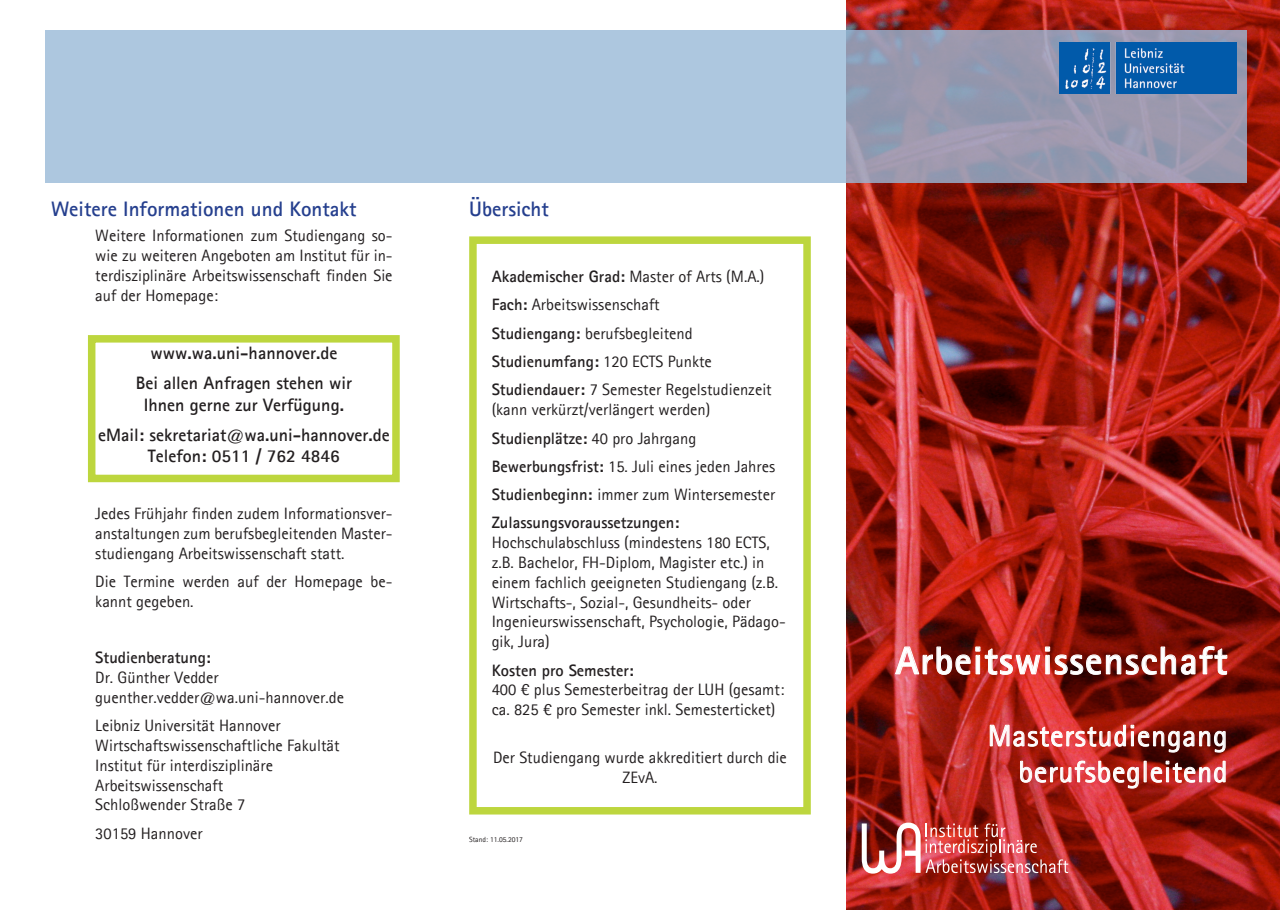
<style>
.page{position:relative;width:1280px;height:910px;background:#fff}
.page>*{position:absolute;margin:0;border:0;box-sizing:border-box;transform-origin:0 0}
.t1{font:700 39px "Agfa Rotis Sans Serif";letter-spacing:.03em;color:#fff}
.t2{font:30px "Agfa Rotis Sans Serif";letter-spacing:.03em;color:#fff}
.t3{font:700 21px "Agfa Rotis Sans Serif";color:#253f8e}
.t4{font:700 18px/21.6px "Agfa Rotis Sans Serif";color:#231f20;text-align:center}
.t5{font:16.5px/19.8px "Agfa Rotis Sans Serif";color:#231f20}
.t6{font:700 16.5px "Agfa Rotis Sans Serif";color:#231f20}
.t7{font:7.5px "Agfa Rotis Sans Serif";color:#231f20}
.s1{font-weight:700}
.s2{font-weight:400}
</style>
<div class="page">
<div style="left:88px;top:335px;width:312px;height:147px;border:8px solid #bdd63e"></div>
<img style="left:847px;top:0;width:433px;height:910px">
<svg style="left:46px;top:31px;width:1201px;height:152px;background:#a6b9d0"></svg>
<img style="left:895px;top:646px;width:332px;height:29px">
<img style="left:989px;top:724px;width:237px;height:29px">
<img style="left:1020px;top:760px;width:119px;height:29px">
<svg style="left:1150px;top:760px;width:76px;height:23px;background:#b95655"></svg>
<img style="left:862px;top:823px;width:206px;height:51px">
<img style="left:1059px;top:43px;width:177px;height:51px">
<div style="left:469px;top:236px;width:342px;height:578px;border:8px solid #bdd63e"></div>
<p class="t3" style="left:51px;top:195px;width:307px">Weitere Informationen und Kontakt</p>
<p class="t5" style="left:95px;top:225px;width:299px;text-align:justify">Weitere Informationen zum Studiengang so&shy;wie zu weiteren Angeboten am Institut für in&shy;terdisziplinäre Arbeitswissenschaft finden Sie auf der Homepage:</p>
<p class="t4" style="left:151px;top:342px;width:188px">www.wa.uni-hannover.de</p>
<p class="t4" style="left:136px;top:372px;width:218px">Bei allen Anfragen stehen wir<br>Ihnen gerne zur Verfügung.</p>
<p class="t4" style="left:98px;top:424px;width:293px">eMail: sekretariat@wa.uni-hannover.de<br>Telefon: 0511 / 762 4846</p>
<p class="t5" style="left:95px;top:503px;width:299px;text-align:justify">Jedes Frühjahr finden zudem Informationsver&shy;anstaltungen zum berufsbegleitenden Master&shy;studiengang Arbeitswissenschaft statt.</p>
<p class="t5" style="left:95px;top:571px;width:299px">Die Termine werden auf der Homepage be&shy;kannt gegeben.</p>
<p class="t5" style="left:95px;top:648px;width:250px"><span class="s1">Studienberatung:<br></span>Dr. Günther Vedder guenther.vedder@wa.uni-hannover.de</p>
<p class="t5" style="left:95px;top:715px;width:246px">Leibniz Universität Hannover<br>Wirtschaftswissenschaftliche Fakultät<br>Institut für interdisziplinäre<br>Arbeitswissenschaft<br>Schloßwender Straße 7</p>
<p class="t5" style="left:95px;top:823px;width:109px">30159 Hannover</p>
<p class="t3" style="left:469px;top:195px;width:81px">Übersicht</p>
<p class="t5" style="left:492px;top:266px;width:274px"><span class="s1">Akademischer Grad:</span> Master of Arts (M.A.)</p>
<p class="t5" style="left:492px;top:295px;width:170px"><span class="s1">Fach:</span> Arbeitswissenschaft</p>
<p class="t5" style="left:492px;top:323px;width:202px"><span class="s1">Studiengang:</span> berufsbegleitend</p>
<p class="t6" style="left:492px;top:351px;width:222px">Studienumfang: <span class="s2">120 ECTS Punkte</span></p>
<p class="t5" style="left:492px;top:380px;width:282px"><span class="s1">Studiendauer:</span> 7 Semester Regelstudienzeit (kann verkürzt/verlängert werden)</p>
<p class="t6" style="left:492px;top:427px;width:206px">Studienplätze: <span class="s2">40 pro Jahrgang</span></p>
<p class="t5" style="left:492px;top:456px;width:285px"><span class="s1">Bewerbungsfrist:</span> 15. Juli eines jeden Jahres</p>
<p class="t5" style="left:492px;top:484px;width:285px"><span class="s1">Studienbeginn:</span> immer zum Wintersemester</p>
<p class="t5" style="left:492px;top:513px;width:296px"><span class="s1">Zulassungsvoraussetzungen:<br></span>Hochschulabschluss (mindestens 180 ECTS, z.B. Bachelor, FH-Diplom, Magister etc.) in einem fachlich geeigneten Studiengang (z.B.<br>Wirtschafts-, Sozial-, Gesundheits- oder Ingenieurswissenschaft, Psychologie, Pädago&shy;gik, Jura)</p>
<p class="t5" style="left:492px;top:660px;width:294px"><span class="s1">Kosten pro Semester:<br></span>400 € plus Semesterbeitrag der LUH (gesamt: ca. 825 € pro Semester inkl. Semesterticket)</p>
<p class="t5" style="left:493px;top:747px;width:295px;text-align:center">Der Studiengang wurde akkreditiert durch die<br>ZEvA.</p>
<p class="t7" style="left:469px;top:835px;width:55px">Stand: 11.05.2017</p>
<p class="t1" style="left:895px;top:636px;width:334px">Arbeitswissenschaft</p>
<p class="t2" style="left:988px;top:718px;width:241px">Masterstudiengang</p>
<p class="t2" style="left:1018px;top:754px;width:210px">berufsbegleitend</p>
</div>
